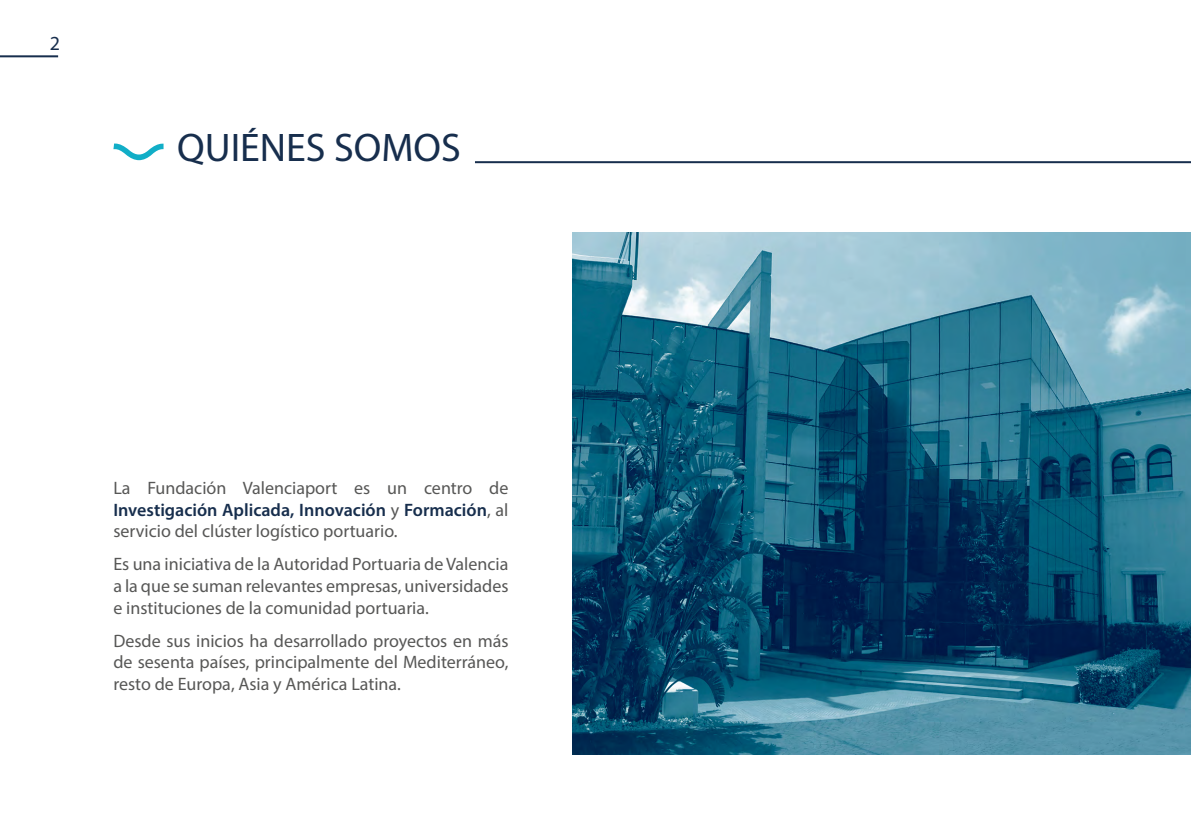
<style>
.page{position:relative;width:1191px;height:840px;background:#fff}
.page>*{position:absolute;margin:0;border:0;box-sizing:border-box;transform-origin:0 0}
.t1{font:40px "Myriad Pro";color:#172e4d}
.t2{font:20px "Myriad Pro";color:#172e4d}
.t3{font:18px/21.6px "Myriad Pro";color:#575756;text-align:justify}
.s1{font-weight:600;color:#172e4d}
</style>
<div class="page">
<hr style="left:0;top:55px;width:58px;height:2px;background:#172e4d">
<hr style="left:475px;top:161px;width:716px;height:2px;background:#172e4d">
<svg style="left:113px;top:143px;width:50px;height:17px"></svg>
<img style="left:573px;top:232px;width:618px;height:522px">
<p class="t2" style="left:50px;top:31px;width:12px">2</p>
<h1 class="t1" style="left:177px;top:123px;width:285px">QUIÉNES SOMOS</h1>
<p class="t3" style="left:113px;top:476px;width:396px">La Fundación Valenciaport es un centro de <span class="s1">Investigación Aplicada, Innovación</span> y <span class="s1">Formación</span>, al servicio del clúster logístico portuario.</p>
<p class="t3" style="left:113px;top:553px;width:396px">Es una iniciativa de la Autoridad Portuaria de Valencia a la que se suman relevantes empresas, universidades e instituciones de la comunidad portuaria.</p>
<p class="t3" style="left:113px;top:629px;width:396px">Desde sus inicios ha desarrollado proyectos en más de sesenta países, principalmente del Mediterráneo, resto de Europa, Asia y América Latina.</p>
</div>
